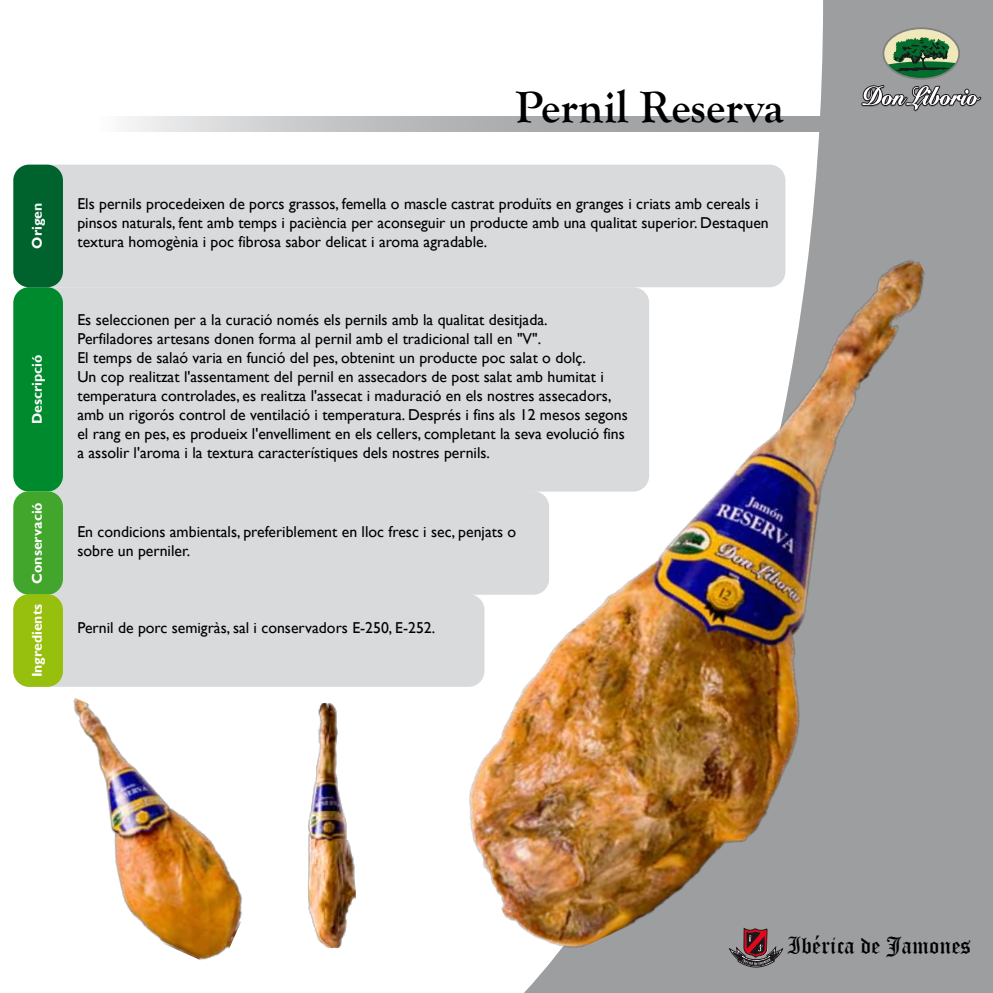
<style>
.page{position:relative;width:993px;height:993px;background:#fff}
.page>*{position:absolute;margin:0;border:0;box-sizing:border-box;transform-origin:0 0}
.t1{font:700 45.5px "Goudy Old Style T";color:#000}
.t2{font:23.1px "Old English Text";color:#000}
.t3{font:15.75px/18.9px "Gill Sans";color:#000}
.t4{font:700 14px "Gill Sans";color:#fff}
</style>
<div class="page">
<svg style="left:523px;top:0;width:469px;height:992px"></svg>
<svg style="left:128px;top:117px;width:864px;height:14px;background:#b2b3b5"></svg>
<div style="left:13px;top:165px;width:772px;height:122px;background:#d9dadb;border-radius:16px"></div>
<div style="left:13px;top:287px;width:636px;height:204px;background:#d9dadb;border-radius:16px"></div>
<div style="left:13px;top:287px;width:50px;height:204px;background:#008a2e;border-radius:16px"></div>
<div style="left:13px;top:594px;width:471px;height:92px;background:#d9dadb;border-radius:16px"></div>
<div style="left:13px;top:491px;width:536px;height:103px;background:#d9dadb;border-radius:16px"></div>
<div style="left:13px;top:491px;width:50px;height:103px;background:#41a62b;border-radius:16px"></div>
<div style="left:13px;top:594px;width:50px;height:92px;background:#97bf0d;border-radius:16px"></div>
<div style="left:13px;top:165px;width:50px;height:122px;background:#00632e;border-radius:16px"></div>
<svg style="left:883px;top:28px;width:75px;height:51px"></svg>
<svg style="left:860px;top:37px;width:122px;height:79px;background:#839286"></svg>
<img style="left:326px;top:255px;width:666px;height:715px">
<img style="left:307px;top:702px;width:49px;height:245px">
<img style="left:73px;top:698px;width:170px;height:262px">
<p class="t4" style="left:29px;top:249px;width:47px;rotate:-90deg">Origen</p>
<p class="t4" style="left:29px;top:424px;width:71px;rotate:-90deg">Descripció</p>
<p class="t4" style="left:29px;top:583px;width:83px;rotate:-90deg">Conservació</p>
<p class="t4" style="left:29px;top:677px;width:75px;rotate:-90deg">Ingredients</p>
<h1 class="t1" style="left:515px;top:81px;width:269px">Pernil Reserva</h1>
<p class="t3" style="left:77px;top:195px;width:692px">Els pernils procedeixen de porcs grassos, femella o mascle castrat produïts en granges i criats amb cereals i pinsos naturals, fent amb temps i paciència per aconseguir un producte amb una qualitat superior. Destaquen textura homogènia i poc fibrosa sabor delicat i aroma agradable.</p>
<p class="t3" style="left:77px;top:310px;width:551px">Es seleccionen per a la curació només els pernils amb la qualitat desitjada.<br>Perfiladores artesans donen forma al pernil amb el tradicional tall en "V".<br>El temps de salaó varia en funció del pes, obtenint un producte poc salat o dolç.<br>Un cop realitzat l'assentament del pernil en assecadors de post salat amb humitat i temperatura controlades, es realitza l'assecat i maduració en els nostres assecadors, amb un rigorós control de ventilació i temperatura. Després i fins als 12 mesos segons el rang en pes, es produeix l'envelliment en els cellers, completant la seva evolució fins a assolir l'aroma i la textura característiques dels nostres pernils.</p>
<p class="t3" style="left:77px;top:522px;width:440px">En condicions ambientals, preferiblement en lloc fresc i sec, penjats o sobre un perniler.</p>
<p class="t3" style="left:77px;top:618px;width:359px">Pernil de porc semigràs, sal i conservadors E-250, E-252.</p>
<h2 class="t2" style="left:786px;top:930px;width:185px">Ibérica de Jamones</h2>
</div>
